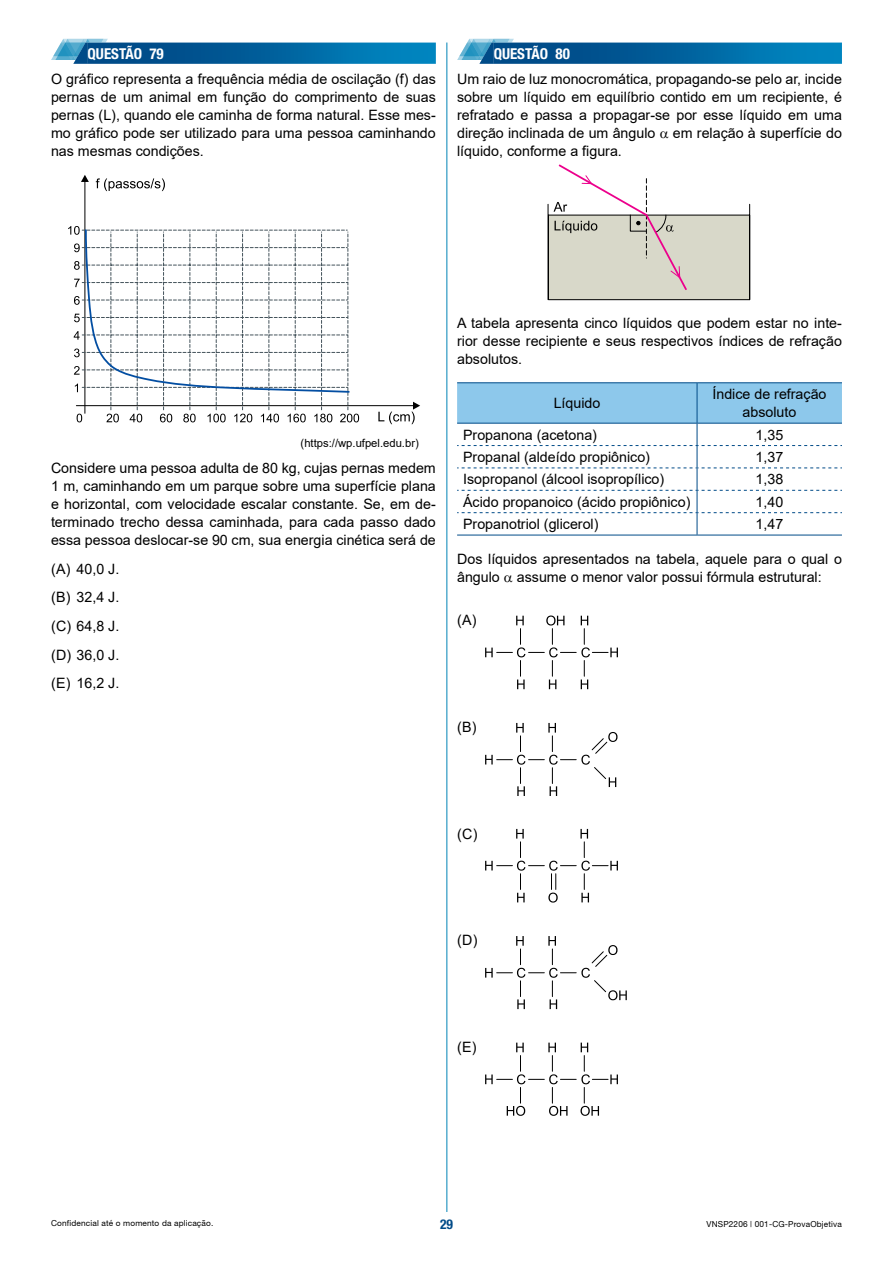
<style>
.page{position:relative;width:893px;height:1263px;background:#fff}
.page>*{position:absolute;margin:0;border:0;box-sizing:border-box;transform-origin:0 0}
.t1{font:700 condensed 15px "Helvetica Neue LT Std";color:#fff}
.t2{font:14.25px/18px "Arial";color:#000;text-align:justify}
.t3{font:700 condensed 13.5px "Helvetica Neue LT Std";color:#004b88}
.t4{font:11.25px "Arial";color:#000}
.t5{font:8.25px "Helvetica 55 Roman";letter-spacing:.02em;color:#000}
</style>
<div class="page">
<hr style="left:446px;top:43px;width:1px;height:1169px;background:#0083b7">
<div style="left:87px;top:43px;width:349px;height:21px;background:linear-gradient(to right,#003e7c,#0087c1)"></div>
<hr style="left:76px;top:405px;width:338px;height:1px;background:#000">
<hr style="left:84px;top:181px;width:1px;height:232px;background:#000">
<svg style="left:81px;top:175px;width:8px;height:7px"></svg>
<svg style="left:68px;top:226px;width:291px;height:196px"></svg>
<svg style="left:96px;top:178px;width:69px;height:13px"></svg>
<svg style="left:378px;top:402px;width:42px;height:22px"></svg>
<svg style="left:51px;top:39px;width:57px;height:25px"></svg>
<div style="left:493px;top:43px;width:349px;height:21px;background:linear-gradient(to right,#003e7c,#0087c1)"></div>
<svg style="left:547px;top:164px;width:204px;height:137px"></svg>
<hr style="left:457px;top:382px;width:240px;height:1px;background:#004b88">
<hr style="left:697px;top:382px;width:145px;height:1px;background:#004b88">
<svg style="left:457px;top:383px;width:385px;height:152px"></svg>
<hr style="left:457px;top:535px;width:240px;height:1px;background:#004b88">
<hr style="left:697px;top:535px;width:145px;height:1px;background:#004b88">
<svg style="left:457px;top:39px;width:57px;height:25px"></svg>
<svg style="left:485px;top:615px;width:133px;height:74px"></svg>
<svg style="left:485px;top:723px;width:132px;height:73px"></svg>
<svg style="left:485px;top:829px;width:133px;height:73px"></svg>
<svg style="left:485px;top:936px;width:142px;height:73px"></svg>
<svg style="left:485px;top:1042px;width:133px;height:74px"></svg>
<p class="t1" style="left:88px;top:45px;width:78px">QUESTÃO 79</p>
<p class="t2" style="left:51px;top:70px;width:386px">O gráfico representa a frequência média de oscilação (f) das pernas de um animal em função do comprimento de suas pernas (L), quando ele caminha de forma natural. Esse mes&shy;mo gráfico pode ser utilizado para uma pessoa caminhando nas mesmas condições.</p>
<p class="t1" style="left:494px;top:45px;width:78px">QUESTÃO 80</p>
<p class="t2" style="left:457px;top:70px;width:386px">Um raio de luz monocromática, propagando-se pelo ar, incide sobre um líquido em equilíbrio contido em um recipiente, é refratado e passa a propagar-se por esse líquido em uma direção inclinada de um ângulo em relação à superfície do líquido, conforme a figura.</p>
<p class="t4" style="left:301px;top:435px;width:120px">(https://wp.ufpel.edu.br)</p>
<p class="t2" style="left:51px;top:459px;width:386px">Considere uma pessoa adulta de 80 kg, cujas pernas medem 1 m, caminhando em um parque sobre uma superfície plana e horizontal, com velocidade escalar constante. Se, em de&shy;terminado trecho dessa caminhada, para cada passo dado essa pessoa deslocar-se 90 cm, sua energia cinética será de</p>
<p class="t2" style="left:51px;top:554px;width:70px;line-height:28.7px">(A) 40,0 J. (B) 32,4 J. (C) 64,8 J. (D) 36,0 J. (E) 16,2 J.</p>
<p class="t2" style="left:457px;top:314px;width:386px">A tabela apresenta cinco líquidos que podem estar no inte&shy;rior desse recipiente e seus respectivos índices de refração absolutos.</p>
<p class="t2" style="left:554px;top:394px;width:48px">Líquido</p>
<p class="t2" style="left:712px;top:385px;width:116px;text-align:center">Índice de refração absoluto</p>
<p class="t2" style="left:463px;top:425px;width:135px">Propanona (acetona)</p>
<p class="t2" style="left:756px;top:425px;width:29px">1,35</p>
<p class="t2" style="left:463px;top:448px;width:188px">Propanal (aldeído propiônico)</p>
<p class="t2" style="left:756px;top:448px;width:29px">1,37</p>
<p class="t2" style="left:463px;top:470px;width:203px">Isopropanol (álcool isopropílico)</p>
<p class="t2" style="left:756px;top:470px;width:29px">1,38</p>
<p class="t2" style="left:463px;top:493px;width:229px">Ácido propanoico (ácido propiônico)</p>
<p class="t2" style="left:756px;top:493px;width:29px">1,40</p>
<p class="t2" style="left:463px;top:515px;width:137px">Propanotriol (glicerol)</p>
<p class="t2" style="left:756px;top:515px;width:29px">1,47</p>
<p class="t2" style="left:457px;top:550px;width:386px">Dos líquidos apresentados na tabela, aquele para o qual o ângulo assume o menor valor possui fórmula estrutural:</p>
<p class="t2" style="left:457px;top:611px;width:21px">(A)</p>
<p class="t2" style="left:457px;top:718px;width:21px">(B)</p>
<p class="t2" style="left:457px;top:824px;width:22px">(C)</p>
<p class="t2" style="left:457px;top:931px;width:22px">(D)</p>
<p class="t2" style="left:457px;top:1038px;width:21px">(E)</p>
<p class="t5" style="left:51px;top:1218px;width:164px">Confidencial até o momento da aplicação.</p>
<p class="t3" style="left:440px;top:1216px;width:14px">29</p>
<p class="t5" style="left:706px;top:1218px;width:137px">vnsp2206 | 001-CG-ProvaObjetiva</p>
</div>
